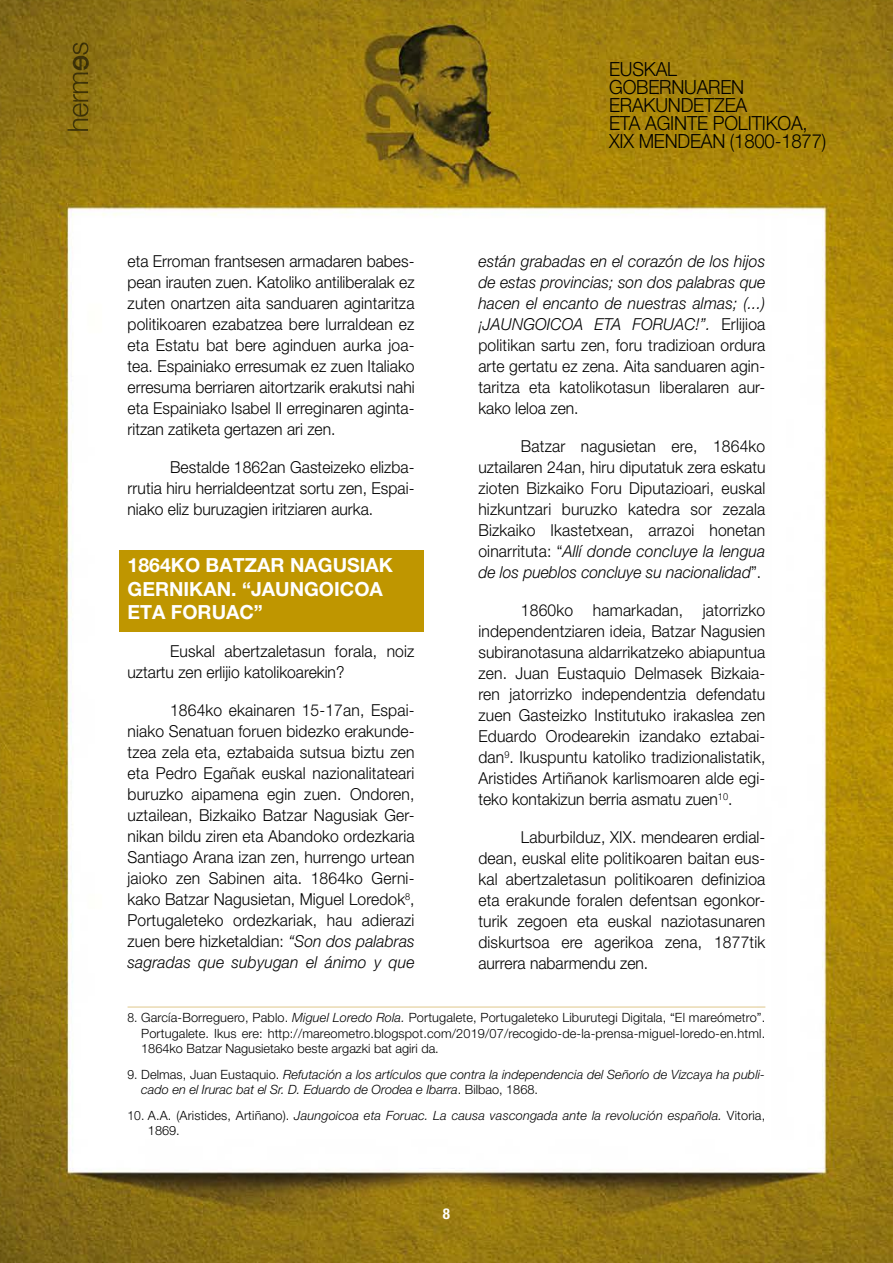
<style>
.page{position:relative;width:893px;height:1263px;background:#fff}
.page>*{position:absolute;margin:0;border:0;box-sizing:border-box;transform-origin:0 0}
.t1{font:300 19.5px/18px "Helvetica Neue LT Std";letter-spacing:-.01em;color:#000;scale:.95 1}
.t2{font:700 19.5px/23.4px "Helvetica Neue LT Std";color:#fff}
.t3{font:300 16.5px/21px "Helvetica Neue LT Std";letter-spacing:.005em;color:#000;text-align:justify;scale:.95 1}
.t4{font:700 condensed 15px "Helvetica Neue LT Std";color:#fff}
.t5{font:italic 300 12.75px/15.3px "Helvetica Neue LT Std";letter-spacing:.005em;color:#000}
.t6{font:300 12.75px/15.3px "Helvetica Neue LT Std";color:#000;text-align:justify;scale:.95 1}
.s1{font-style:italic}
.s2{font-style:normal}
</style>
<div class="page">
<img style="left:0;top:0;width:892px;height:1263px">
<svg style="left:68px;top:43px;width:21px;height:88px"></svg>
<div style="left:119px;top:550px;width:304px;height:81px;background:#bf9600"></div>
<hr style="left:128px;top:1007px;width:637px;height:1px;background:#dfc78b">
<p class="t3" style="left:128px;top:250px;width:304px">eta Erroman frantsesen armadaren babes&shy;pean irauten zuen. Katoliko antiliberalak ez zuten onartzen aita sanduaren agintaritza politikoaren ezabatzea bere lurraldean ez eta Estatu bat bere aginduen aurka joa&shy;tea. Espainiako erresumak ez zuen Italiako erresuma berriaren aitortzarik erakutsi nahi eta Espainiako Isabel II erreginaren aginta&shy;ritzan zatiketa gertazen ari zen.</p>
<p class="t3" style="left:128px;top:456px;width:304px;text-indent:43px">Bestalde 1862an Gasteizeko elizba&shy;rrutia hiru herrialdeentzat sortu zen, Espai&shy;niako eliz buruzagien iritziaren aurka.</p>
<p class="t2" style="left:128px;top:553px;width:267px">1864KO BATZAR NAGUSIAK<br>GERNIKAN. “JAUNGOICOA<br>ETA FORUAC”</p>
<p class="t3" style="left:128px;top:640px;width:304px;text-indent:43px">Euskal abertzaletasun forala, noiz uztartu zen erlijio katolikoarekin?</p>
<p class="t3" style="left:128px;top:699px;width:304px;text-indent:43px">1864ko ekainaren 15-17an, Espai&shy;niako Senatuan foruen bidezko erakunde&shy;tzea zela eta, eztabaida sutsua biztu zen eta Pedro Egañak euskal nazionalitateari buruzko aipamena egin zuen. Ondoren, uztailean, Bizkaiko Batzar Nagusiak Ger&shy;nikan bildu ziren eta Abandoko ordezkaria Santiago Arana izan zen, hurrengo urtean jaioko zen Sabinen aita. 1864ko Gerni&shy;kako Batzar Nagusietan, Miguel Loredok<sup>8</sup>, Portugaleteko ordezkariak, hau adierazi zuen bere hizketaldian: <span class="s1">“Son dos palabras sagradas que subyugan el ánimo y que</span></p>
<p class="t1" style="left:609px;top:60px;width:230px">EUSKAL<br>GOBERNUAREN<br>ERAKUNDETZEA<br>ETA AGINTE POLITIKOA,<br>XIX MENDEAN (1800-1877)</p>
<p class="t3" style="left:478px;top:250px;width:304px"><span class="s1">están grabadas en el corazón de los hijos de estas provincias; son dos palabras que hacen el encanto de nuestras almas; (...) ¡JAUNGOICOA ETA FORUAC!”.</span> Erlijioa politikan sartu zen, foru tradizioan ordura arte gertatu ez zena. Aita sanduaren agin&shy;taritza eta katolikotasun liberalaren aur&shy;kako leloa zen.</p>
<p class="t3" style="left:478px;top:435px;width:304px;text-indent:43px">Batzar nagusietan ere, 1864ko uztailaren 24an, hiru diputatuk zera eskatu zioten Bizkaiko Foru Diputazioari, euskal hizkuntzari buruzko katedra sor zezala Bizkaiko Ikastetxean, arrazoi honetan oinarrituta: “<span class="s1">Allí donde concluye la lengua de los pueblos concluye su nacionalidad</span>”.</p>
<p class="t3" style="left:478px;top:599px;width:304px;text-indent:43px">1860ko hamarkadan, jatorrizko independentziaren ideia, Batzar Nagusien subiranotasuna aldarrikatzeko abiapuntua zen. Juan Eustaquio Delmasek Bizkaia&shy;ren jatorrizko independentzia defendatu zuen Gasteizko Institutuko irakaslea zen Eduardo Orodearekin izandako eztabai&shy;dan<sup>9</sup>. Ikuspuntu katoliko tradizionalistatik, Aristides Artiñanok karlismoaren alde egi&shy;teko kontakizun berria asmatu zuen<sup>10</sup>.</p>
<p class="t3" style="left:478px;top:826px;width:304px;text-indent:43px">Laburbilduz, XIX. mendearen erdial&shy;dean, euskal elite politikoaren baitan eus&shy;kal abertzaletasun politikoaren definizioa eta erakunde foralen defentsan egonkor&shy;turik zegoen eta euskal naziotasunaren diskurtsoa ere agerikoa zena, 1877tik aurrera nabarmendu zen.</p>
<p class="t6" style="left:141px;top:1010px;width:658px;text-indent:-14px">8. García-Borreguero, Pablo. <span class="s1">Miguel Loredo Rola.</span> Portugalete, Portugaleteko Liburutegi Digitala, “El mareómetro”.<br>Portugalete. Ikus ere: http://mareometro.blogspot.com/2019/07/recogido-de-la-prensa-miguel-loredo-en.html.<br>1864ko Batzar Nagusietako beste argazki bat agiri da.</p>
<p class="t5" style="left:141px;top:1066px;width:625px;text-indent:-14px"><span class="s2">9. Delmas, Juan Eustaquio.</span> Refutación a los artículos que contra la independencia del Señorío de Vizcaya ha publi&shy;cado en el Irurac bat el Sr. D. Eduardo de Orodea e Ibarra<span class="s2">. Bilbao, 1868.</span></p>
<p class="t5" style="left:148px;top:1108px;width:619px;text-indent:-20px"><span class="s2">10. A.A. (Aristides, Artiñano).</span> Jaungoicoa eta Foruac. La causa vascongada ante la revolución española. <span class="s2">Vitoria,<br>1869.</span></p>
<p class="t4" style="left:443px;top:1205px;width:9px">8</p>
</div>
